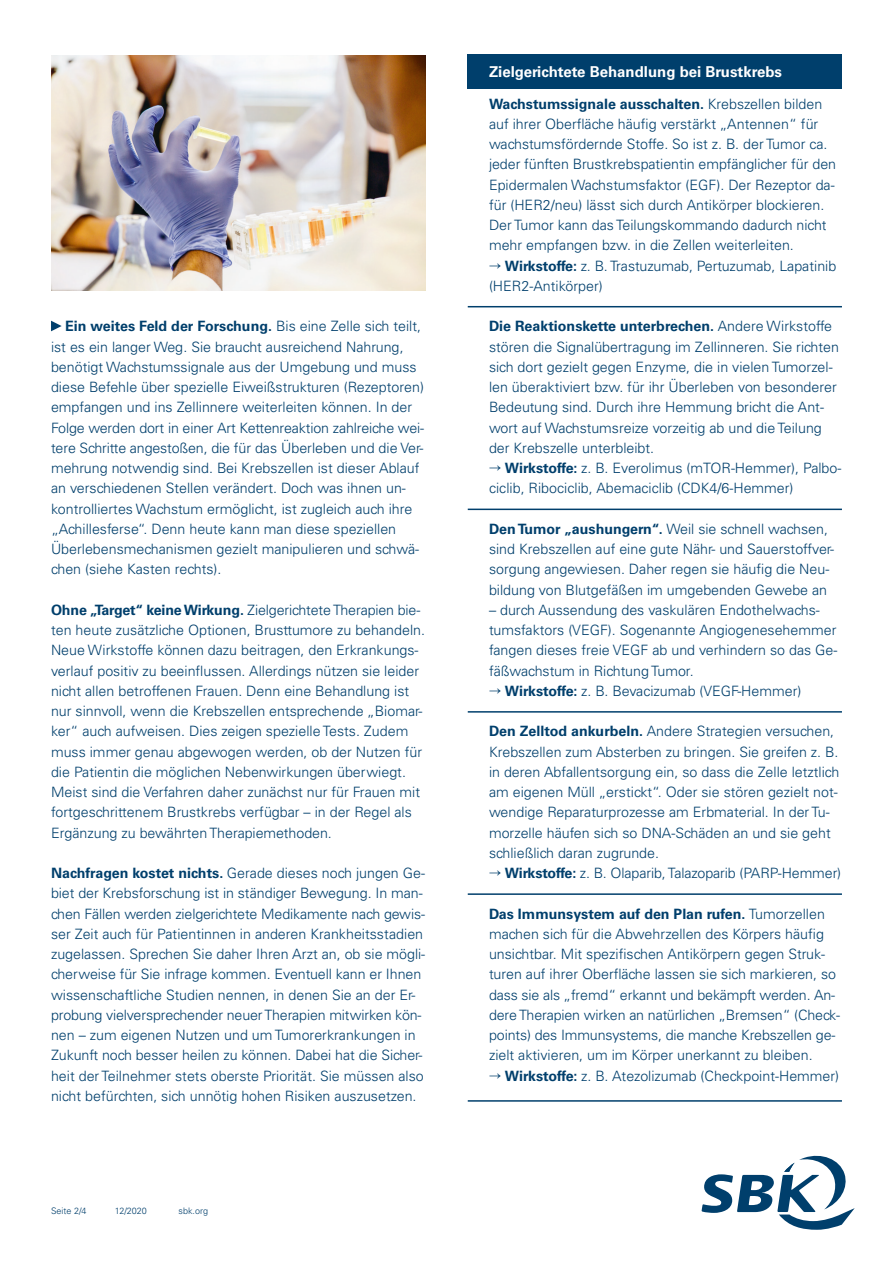
<style>
.page{position:relative;width:893px;height:1263px;background:#fff}
.page>*{position:absolute;margin:0;border:0;box-sizing:border-box;transform-origin:0 0}
.t1{font:700 15px "Univers LT Std";color:#fff}
.t2{font:300 14.25px/20.2px "Univers LT Std";color:#003f6c}
.t3{font:300 9px "Univers LT Std";color:#003f6c}
.s1{font-weight:700}
</style>
<div class="page">
<svg style="left:51px;top:321px;width:11px;height:10px"></svg>
<img style="left:51px;top:55px;width:374px;height:236px">
<svg style="left:701px;top:1155px;width:154px;height:75px"></svg>
<div style="left:468px;top:55px;width:374px;height:34px;background:#003f6c"></div>
<hr style="left:468px;top:306px;width:374px;height:1px;background:#003f6c">
<hr style="left:468px;top:509px;width:374px;height:1px;background:#003f6c">
<hr style="left:468px;top:711px;width:374px;height:2px;background:#003f6c">
<hr style="left:468px;top:893px;width:374px;height:2px;background:#003f6c">
<hr style="left:468px;top:1100px;width:374px;height:2px;background:#003f6c">
<p class="t2" style="left:51px;top:316px;width:375px;text-indent:14px"><span class="s1">Ein weites Feld der Forschung.</span> Bis eine Zelle sich teilt, ist es ein langer Weg. Sie braucht ausreichend Nahrung, benötigt Wachstumssignale aus der Umgebung und muss diese Befehle über spezielle Eiweißstrukturen (Rezeptoren) empfangen und ins Zellinnere weiterleiten können. In der Folge werden dort in einer Art Kettenreaktion zahlreiche wei&shy;tere Schritte angestoßen, die für das Überleben und die Ver&shy;mehrung notwendig sind. Bei Krebszellen ist dieser Ablauf an verschiedenen Stellen verändert. Doch was ihnen un&shy;kontrolliertes Wachstum ermöglicht, ist zugleich auch ihre „Achillesferse“. Denn heute kann man diese speziellen Überlebensmechanismen gezielt manipulieren und schwä&shy;chen (siehe Kasten rechts).</p>
<p class="t2" style="left:51px;top:600px;width:376px"><span class="s1">Ohne „Target“ keine Wirkung.</span> Zielgerichtete Therapien bie&shy;ten heute zusätzliche Optionen, Brusttumore zu behandeln.<br>Neue Wirkstoffe können dazu beitragen, den Erkrankungs&shy;verlauf positiv zu beeinflussen. Allerdings nützen sie leider nicht allen betroffenen Frauen. Denn eine Behandlung ist nur sinnvoll, wenn die Krebszellen entsprechende „Biomar&shy;ker“ auch aufweisen. Dies zeigen spezielle Tests. Zudem muss immer genau abgewogen werden, ob der Nutzen für die Patientin die möglichen Nebenwirkungen überwiegt.<br>Meist sind die Verfahren daher zunächst nur für Frauen mit fortgeschrittenem Brustkrebs verfügbar – in der Regel als Ergänzung zu bewährten Therapiemethoden.</p>
<p class="t2" style="left:51px;top:863px;width:376px"><span class="s1">Nachfragen kostet nichts.</span> Gerade dieses noch jungen Ge&shy;biet der Krebsforschung ist in ständiger Bewegung. In man&shy;chen Fällen werden zielgerichtete Medikamente nach gewis&shy;ser Zeit auch für Patientinnen in anderen Krankheitsstadien zugelassen. Sprechen Sie daher Ihren Arzt an, ob sie mögli&shy;cherweise für Sie infrage kommen. Eventuell kann er Ihnen wissenschaftliche Studien nennen, in denen Sie an der Er&shy;probung vielversprechender neuer Therapien mitwirken kön&shy;nen – zum eigenen Nutzen und um Tumorerkrankungen in Zukunft noch besser heilen zu können. Dabei hat die Sicher&shy;heit der Teilnehmer stets oberste Priorität. Sie müssen also nicht befürchten, sich unnötig hohen Risiken auszusetzen.</p>
<p class="t3" style="left:51px;top:1205px;width:37px">Seite 2/4</p>
<p class="t3" style="left:115px;top:1205px;width:34px">12/2020</p>
<p class="t3" style="left:179px;top:1205px;width:31px">sbk.org</p>
<p class="t1" style="left:489px;top:63px;width:295px">Zielgerichtete Behandlung bei Brustkrebs</p>
<p class="t2" style="left:489px;top:93px;width:349px"><span class="s1">Wachstumssignale ausschalten.</span> Krebszellen bilden auf ihrer Oberfläche häufig verstärkt „Antennen“ für wachstumsfördernde Stoffe. So ist z. B. der Tumor ca. jeder fünften Brustkrebspatientin empfänglicher für den Epidermalen Wachstumsfaktor (EGF). Der Rezeptor da&shy;für (HER2/neu) lässt sich durch Antikörper blockieren.<br>Der Tumor kann das Teilungskommando dadurch nicht mehr empfangen bzw. in die Zellen weiterleiten.</p>
<p class="t2" style="left:489px;top:255px;width:349px;text-indent:16px"><span class="s1">Wirkstoffe:</span> z. B. Trastuzumab, Pertuzumab, Lapatinib (HER2-Antikörper)</p>
<p class="t2" style="left:489px;top:316px;width:352px"><span class="s1">Die Reaktionskette unterbrechen.</span> Andere Wirkstoffe stören die Signalübertragung im Zellinneren. Sie richten sich dort gezielt gegen Enzyme, die in vielen Tumorzel&shy;len überaktiviert bzw. für ihr Überleben von besonderer Bedeutung sind. Durch ihre Hemmung bricht die Ant&shy;wort auf Wachstumsreize vorzeitig ab und die Teilung der Krebszelle unterbleibt.</p>
<p class="t2" style="left:489px;top:458px;width:354px;text-indent:16px"><span class="s1">Wirkstoffe:</span> z. B. Everolimus (mTOR-Hemmer), Palbo&shy;ciclib, Ribociclib, Abemaciclib (CDK4/6-Hemmer)</p>
<p class="t2" style="left:489px;top:519px;width:347px"><span class="s1">Den Tumor „aushungern“.</span> Weil sie schnell wachsen, sind Krebszellen auf eine gute Nähr- und Sauerstoffver&shy;sorgung angewiesen. Daher regen sie häufig die Neu&shy;bildung von Blutgefäßen im umgebenden Gewebe an</p>
<p class="t2" style="left:489px;top:600px;width:332px">– durch Aussendung des vaskulären Endothelwachs-</p>
<p class="t2" style="left:489px;top:620px;width:349px">tumsfaktors (VEGF). Sogenannte Angiogenesehemmer</p>
<p class="t2" style="left:489px;top:640px;width:350px">fangen dieses freie VEGF ab und verhindern so das Ge-</p>
<p class="t2" style="left:489px;top:660px;width:206px">fäßwachstum in Richtung Tumor.</p>
<p class="t2" style="left:505px;top:681px;width:298px"><span class="s1">Wirkstoffe:</span> z. B. Bevacizumab (VEGF-Hemmer)</p>
<p class="t2" style="left:489px;top:721px;width:352px"><span class="s1">Den Zelltod ankurbeln.</span> Andere Strategien versuchen, Krebszellen zum Absterben zu bringen. Sie greifen z. B. in deren Abfallentsorgung ein, so dass die Zelle letztlich am eigenen Müll „erstickt“. Oder sie stören gezielt not&shy;wendige Reparaturprozesse am Erbmaterial. In der Tu&shy;morzelle häufen sich so DNA-Schäden an und sie geht schließlich daran zugrunde.</p>
<p class="t2" style="left:505px;top:863px;width:338px"><span class="s1">Wirkstoffe:</span> z. B. Olaparib, Talazoparib (PARP-Hemmer)</p>
<p class="t2" style="left:489px;top:903px;width:353px"><span class="s1">Das Immunsystem auf den Plan rufen.</span> Tumorzellen machen sich für die Abwehrzellen des Körpers häufig unsichtbar. Mit spezifischen Antikörpern gegen Struk&shy;turen auf ihrer Oberfläche lassen sie sich markieren, so dass sie als „fremd“ erkannt und bekämpft werden. An&shy;dere Therapien wirken an natürlichen „Bremsen“ (Check&shy;points) des Immunsystems, die manche Krebszellen ge&shy;zielt aktivieren, um im Körper unerkannt zu bleiben.</p>
<p class="t2" style="left:505px;top:1065px;width:336px"><span class="s1">Wirkstoffe:</span> z. B. Atezolizumab (Checkpoint-Hemmer)</p>
</div>
